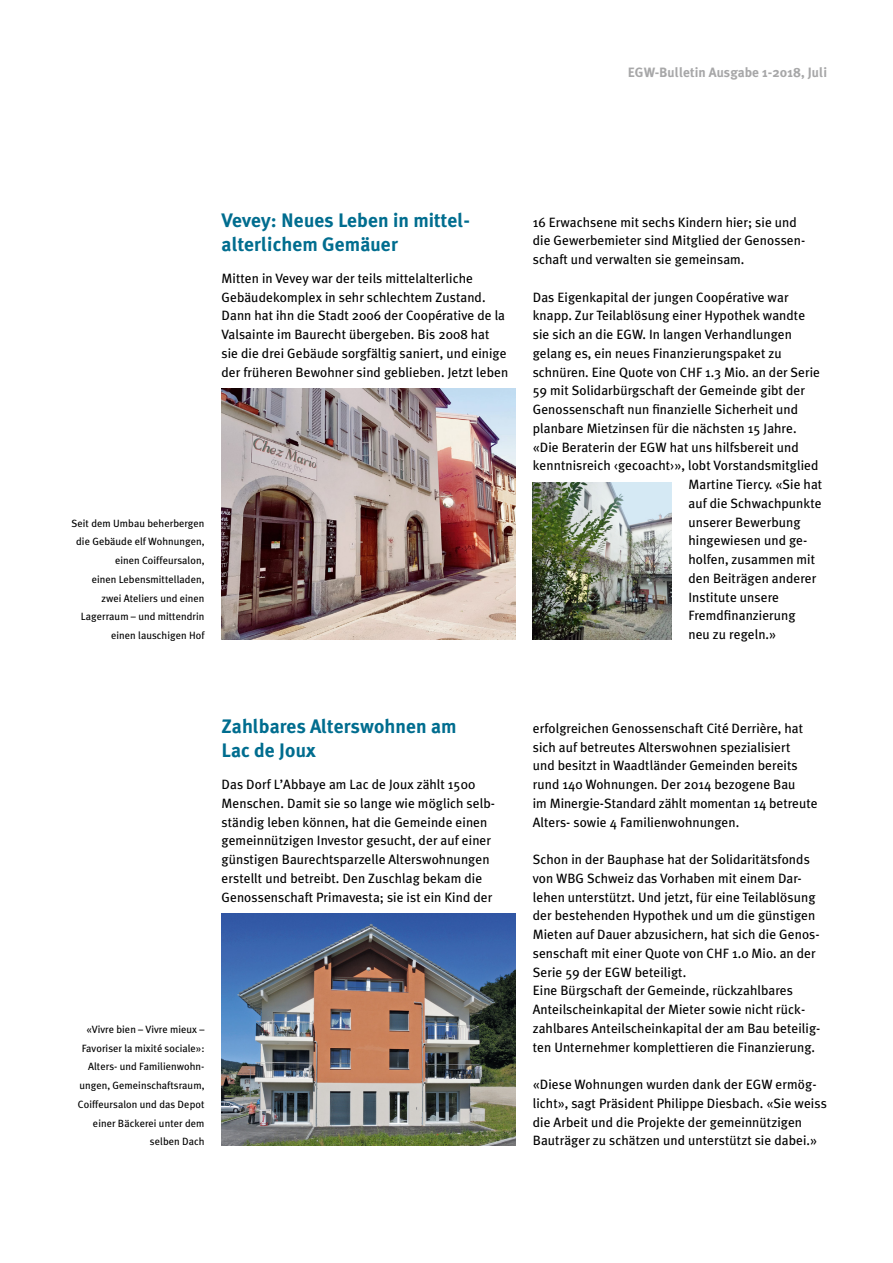
<style>
.page{position:relative;width:893px;height:1263px;background:#fff}
.page>*{position:absolute;margin:0;border:0;box-sizing:border-box;transform-origin:0 0}
.Rubriktitel_über_1_S{font:700 19.5px/24px "Meta Plus";letter-spacing:.005em;color:#006d8f}
.Grundtext{font:13.5px/18.8px "Meta Plus";letter-spacing:.005em;color:#000}
.Zwischentitel{font:700 13.5px "Meta Plus";letter-spacing:.005em;color:#a7a7a8}
.Legende_rechtsbuendi{font:10.5px/18.8px "Meta Plus";letter-spacing:.005em;color:#000;text-align:right}
</style>
<div class="page">
<img style="left:533px;top:482px;width:138px;height:157px">
<img style="left:222px;top:913px;width:294px;height:232px">
<img style="left:222px;top:388px;width:294px;height:251px">
<p class="Zwischentitel" style="left:628px;top:64px;width:201px">EGW-Bulletin Ausgabe 1-2018, Juli</p>
<p class="Rubriktitel_über_1_S" style="left:222px;top:208px;width:248px">Vevey: Neues Leben in mittel&shy;alterlichem Gemäuer</p>
<p class="Grundtext" style="left:222px;top:269px;width:285px">Mitten in Vevey war der teils mittelalterliche Gebäudekomplex in sehr schlechtem Zustand.<br>Dann hat ihn die Stadt 2006 der Coopérative de la Valsainte im Baurecht übergeben. Bis 2008 hat</p>
<p class="Grundtext" style="left:222px;top:344px;width:288px">sie die drei Gebäude sorgfältig saniert, und einige der früheren Bewohner sind geblieben. Jetzt leben</p>
<p class="Legende_rechtsbuendi" style="left:72px;top:513px;width:134px">Seit dem Umbau beherbergen die Gebäude elf Wohnungen, einen Coiffeursalon,<br>einen Lebensmittelladen, zwei Ateliers und einen<br>Lagerraum – und mittendrin einen lauschigen Hof</p>
<p class="Grundtext" style="left:533px;top:212px;width:272px">16 Erwachsene mit sechs Kindern hier; sie und die Gewerbemieter sind Mitglied der Genossen&shy;schaft und verwalten sie gemeinsam.</p>
<p class="Grundtext" style="left:533px;top:287px;width:289px">Das Eigenkapital der jungen Coopérative war knapp. Zur Teilablösung einer Hypothek wandte sie sich an die EGW. In langen Verhandlungen gelang es, ein neues Finanzierungspaket zu schnüren. Eine Quote von CHF 1.3 Mio. an der Serie 59 mit Solidarbürgschaft der Gemeinde gibt der Genossenschaft nun finanzielle Sicherheit und planbare Mietzinsen für die nächsten 15 Jahre.</p>
<p class="Grundtext" style="left:533px;top:437px;width:268px">«Die Beraterin der EGW hat uns hilfsbereit und</p>
<p class="Grundtext" style="left:533px;top:456px;width:287px">kenntnisreich ‹gecoacht›», lobt Vorstandsmitglied</p>
<p class="Grundtext" style="left:688px;top:475px;width:135px">Martine Tiercy. «Sie hat</p>
<p class="Grundtext" style="left:688px;top:494px;width:135px">auf die Schwachpunkte</p>
<p class="Grundtext" style="left:688px;top:512px;width:114px">unserer Bewerbung</p>
<p class="Grundtext" style="left:688px;top:531px;width:120px">hingewiesen und ge-</p>
<p class="Grundtext" style="left:688px;top:550px;width:128px">holfen, zusammen mit</p>
<p class="Grundtext" style="left:688px;top:569px;width:129px">den Beiträgen anderer</p>
<p class="Grundtext" style="left:688px;top:587px;width:92px">Institute unsere</p>
<p class="Grundtext" style="left:688px;top:606px;width:109px">Fremdfinanzierung</p>
<p class="Grundtext" style="left:688px;top:625px;width:89px">neu zu regeln.»</p>
<p class="Rubriktitel_über_1_S" style="left:222px;top:714px;width:237px">Zahlbares Alterswohnen am<br>Lac de Joux</p>
<p class="Grundtext" style="left:222px;top:775px;width:273px">Das Dorf L’Abbaye am Lac de Joux zählt 1500<br>Menschen. Damit sie so lange wie möglich selb&shy;ständig leben können, hat die Gemeinde einen gemeinnützigen Investor gesucht, der auf einer günstigen Baurechtsparzelle Alterswohnungen erstellt und betreibt. Den Zuschlag bekam die Genossenschaft Primavesta; sie ist ein Kind der</p>
<p class="Legende_rechtsbuendi" style="left:78px;top:1020px;width:128px">«Vivre bien – Vivre mieux –<br>Favoriser la mixité sociale»:<br>Alters- und Familienwohn&shy;ungen, Gemeinschaftsraum,<br>Coiffeursalon und das Depot einer Bäckerei unter dem selben Dach</p>
<p class="Grundtext" style="left:533px;top:719px;width:286px">erfolgreichen Genossenschaft Cité Derrière, hat sich auf betreutes Alterswohnen spezialisiert<br>und besitzt in Waadtländer Gemeinden bereits rund 140 Wohnungen. Der 2014 bezogene Bau<br>im Minergie-Standard zählt momentan 14 betreute Alters- sowie 4 Familienwohnungen.</p>
<p class="Grundtext" style="left:533px;top:850px;width:289px">Schon in der Bauphase hat der Solidaritätsfonds von WBG Schweiz das Vorhaben mit einem Dar&shy;lehen unterstützt. Und jetzt, für eine Teilablösung der bestehenden Hypothek und um die günstigen Mieten auf Dauer abzusichern, hat sich die Genos&shy;senschaft mit einer Quote von CHF 1.0 Mio. an der Serie 59 der EGW beteiligt.<br>Eine Bürgschaft der Gemeinde, rückzahlbares Anteilscheinkapital der Mieter sowie nicht rück&shy;zahlbares Anteilscheinkapital der am Bau beteilig&shy;ten Unternehmer komplettieren die Finanzierung.</p>
<p class="Grundtext" style="left:533px;top:1075px;width:296px">«Diese Wohnungen wurden dank der EGW ermög&shy;licht», sagt Präsident Philippe Diesbach. «Sie weiss die Arbeit und die Projekte der gemeinnützigen Bauträger zu schätzen und unterstützt sie dabei.»</p>
</div>
